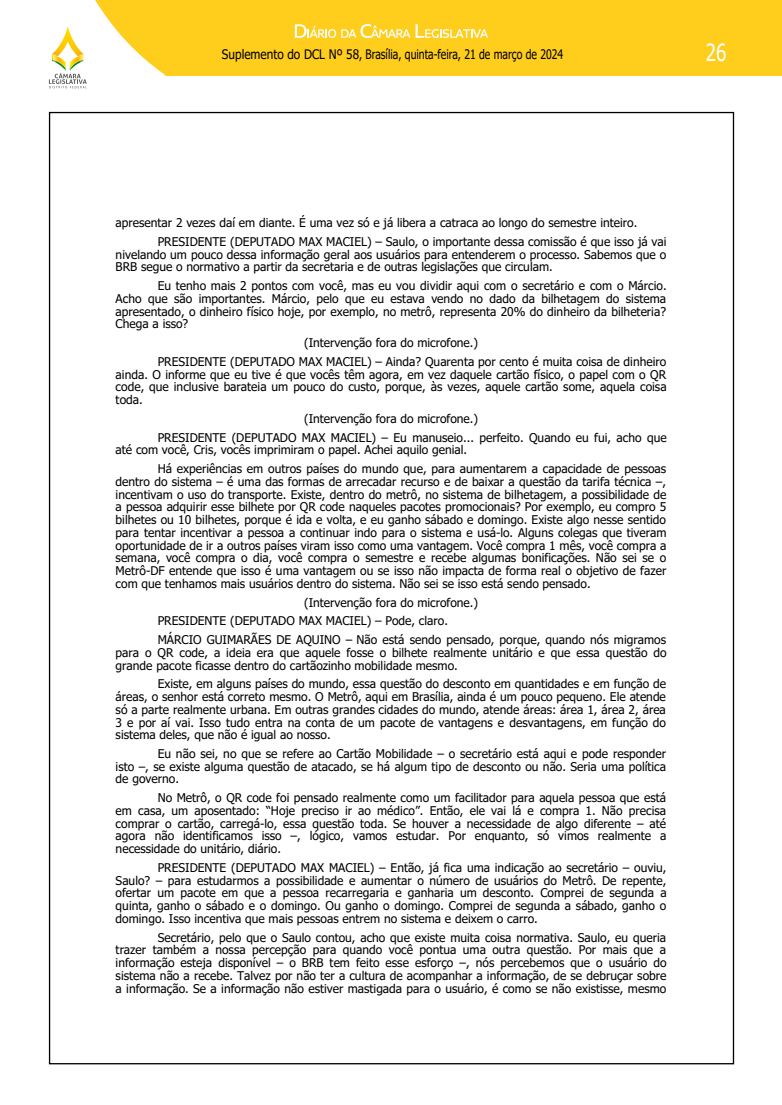
<style>
.page{position:relative;width:782px;height:1105px;background:#fff}
.page>*{position:absolute;margin:0;border:0;box-sizing:border-box;transform-origin:0 0}
.t1{font:23.6px "Tahoma";color:#fff;scale:.8 1}
.t2{font:13.1px "Tahoma";color:#000;scale:.9 1}
.t3{font:12px/12.7px "Tahoma";color:#000;text-align:justify}
</style>
<div class="page">
<div style="left:0;top:0;width:781px;height:75px;background:#ffcd1b"></div>
<svg style="left:0;top:0;width:165px;height:89px"></svg>
<svg style="left:295px;top:24px;width:193px;height:14px"></svg>
<p class="t2" style="left:222px;top:46px;width:380px">Suplemento do DCL Nº 58, Brasília, quinta-feira, 21 de março de 2024</p>
<h1 class="t1" style="left:705px;top:36px;width:27px">26</h1>
<p class="t3" style="left:158px;top:214px;width:510px;line-height:18.8px;text-indent:-42px">apresentar 2 vezes daí em diante. É uma vez só e já libera a catraca ao longo do semestre inteiro.<br>PRESIDENTE (DEPUTADO MAX MACIEL) – Saulo, o importante dessa comissão é que isso já vai</p>
<p class="t3" style="left:116px;top:249px;width:551px">nivelando um pouco dessa informação geral aos usuários para entenderem o processo. Sabemos que o<br>BRB segue o normativo a partir da secretaria e de outras legislações que circulam.</p>
<p class="t3" style="left:116px;top:280px;width:552px;text-indent:42px">Eu tenho mais 2 pontos com você, mas eu vou dividir aqui com o secretário e com o Márcio.<br>Acho que são importantes. Márcio, pelo que eu estava vendo no dado da bilhetagem do sistema apresentado, o dinheiro físico hoje, por exemplo, no metrô, representa 20% do dinheiro da bilheteria?<br>Chega a isso?</p>
<p class="t3" style="left:158px;top:334px;width:510px;line-height:18.7px;text-indent:146px">(Intervenção fora do microfone.)<br>PRESIDENTE (DEPUTADO MAX MACIEL) – Ainda? Quarenta por cento é muita coisa de dinheiro</p>
<p class="t3" style="left:116px;top:369px;width:552px">ainda. O informe que eu tive é que vocês têm agora, em vez daquele cartão físico, o papel com o QR code, que inclusive barateia um pouco do custo, porque, às vezes, aquele cartão some, aquela coisa toda.</p>
<p class="t3" style="left:158px;top:410px;width:510px;line-height:18.7px;text-indent:146px">(Intervenção fora do microfone.)<br>PRESIDENTE (DEPUTADO MAX MACIEL) – Eu manuseio... perfeito. Quando eu fui, acho que</p>
<p class="t3" style="left:158px;top:441px;width:510px;line-height:18.7px;text-indent:-42px">até com você, Cris, vocês imprimiram o papel. Achei aquilo genial.<br>Há experiências em outros países do mundo que, para aumentarem a capacidade de pessoas</p>
<p class="t3" style="left:116px;top:476px;width:552px">dentro do sistema – é uma das formas de arrecadar recurso e de baixar a questão da tarifa técnica –, incentivam o uso do transporte. Existe, dentro do metrô, no sistema de bilhetagem, a possibilidade de a pessoa adquirir esse bilhete por QR code naqueles pacotes promocionais? Por exemplo, eu compro 5 bilhetes ou 10 bilhetes, porque é ida e volta, e eu ganho sábado e domingo. Existe algo nesse sentido para tentar incentivar a pessoa a continuar indo para o sistema e usá-lo. Alguns colegas que tiveram oportunidade de ir a outros países viram isso como uma vantagem. Você compra 1 mês, você compra a semana, você compra o dia, você compra o semestre e recebe algumas bonificações. Não sei se o Metrô-DF entende que isso é uma vantagem ou se isso não impacta de forma real o objetivo de fazer com que tenhamos mais usuários dentro do sistema. Não sei se isso está sendo pensado.</p>
<p class="t3" style="left:158px;top:593px;width:509px;line-height:18.7px;text-align:left;text-indent:146px">(Intervenção fora do microfone.)<br>PRESIDENTE (DEPUTADO MAX MACIEL) – Pode, claro.<br>MÁRCIO GUIMARÃES DE AQUINO – Não está sendo pensado, porque, quando nós migramos</p>
<p class="t3" style="left:116px;top:647px;width:552px">para o QR code, a ideia era que aquele fosse o bilhete realmente unitário e que essa questão do grande pacote ficasse dentro do cartãozinho mobilidade mesmo.</p>
<p class="t3" style="left:116px;top:678px;width:551px;text-indent:42px">Existe, em alguns países do mundo, essa questão do desconto em quantidades e em função de áreas, o senhor está correto mesmo. O Metrô, aqui em Brasília, ainda é um pouco pequeno. Ele atende só a parte realmente urbana. Em outras grandes cidades do mundo, atende áreas: área 1, área 2, área 3 e por aí vai. Isso tudo entra na conta de um pacote de vantagens e desvantagens, em função do sistema deles, que não é igual ao nosso.</p>
<p class="t3" style="left:116px;top:748px;width:552px;text-indent:42px">Eu não sei, no que se refere ao Cartão Mobilidade – o secretário está aqui e pode responder isto –, se existe alguma questão de atacado, se há algum tipo de desconto ou não. Seria uma política de governo.</p>
<p class="t3" style="left:116px;top:792px;width:552px;text-indent:42px">No Metrô, o QR code foi pensado realmente como um facilitador para aquela pessoa que está em casa, um aposentado: “Hoje preciso ir ao médico”. Então, ele vai lá e compra 1. Não precisa comprar o cartão, carregá-lo, essa questão toda. Se houver a necessidade de algo diferente – até agora não identificamos isso –, lógico, vamos estudar. Por enquanto, só vimos realmente a necessidade do unitário, diário.</p>
<p class="t3" style="left:116px;top:862px;width:552px;text-indent:42px">PRESIDENTE (DEPUTADO MAX MACIEL) – Então, já fica uma indicação ao secretário – ouviu, Saulo? – para estudarmos a possibilidade e aumentar o número de usuários do Metrô. De repente, ofertar um pacote em que a pessoa recarregaria e ganharia um desconto. Comprei de segunda a quinta, ganho o sábado e o domingo. Ou ganho o domingo. Comprei de segunda a sábado, ganho o domingo. Isso incentiva que mais pessoas entrem no sistema e deixem o carro.</p>
<p class="t3" style="left:116px;top:932px;width:552px;text-indent:42px">Secretário, pelo que o Saulo contou, acho que existe muita coisa normativa. Saulo, eu queria trazer também a nossa percepção para quando você pontua uma outra questão. Por mais que a informação esteja disponível – o BRB tem feito esse esforço –, nós percebemos que o usuário do sistema não a recebe. Talvez por não ter a cultura de acompanhar a informação, de se debruçar sobre a informação. Se a informação não estiver mastigada para o usuário, é como se não existisse, mesmo</p>
</div>
